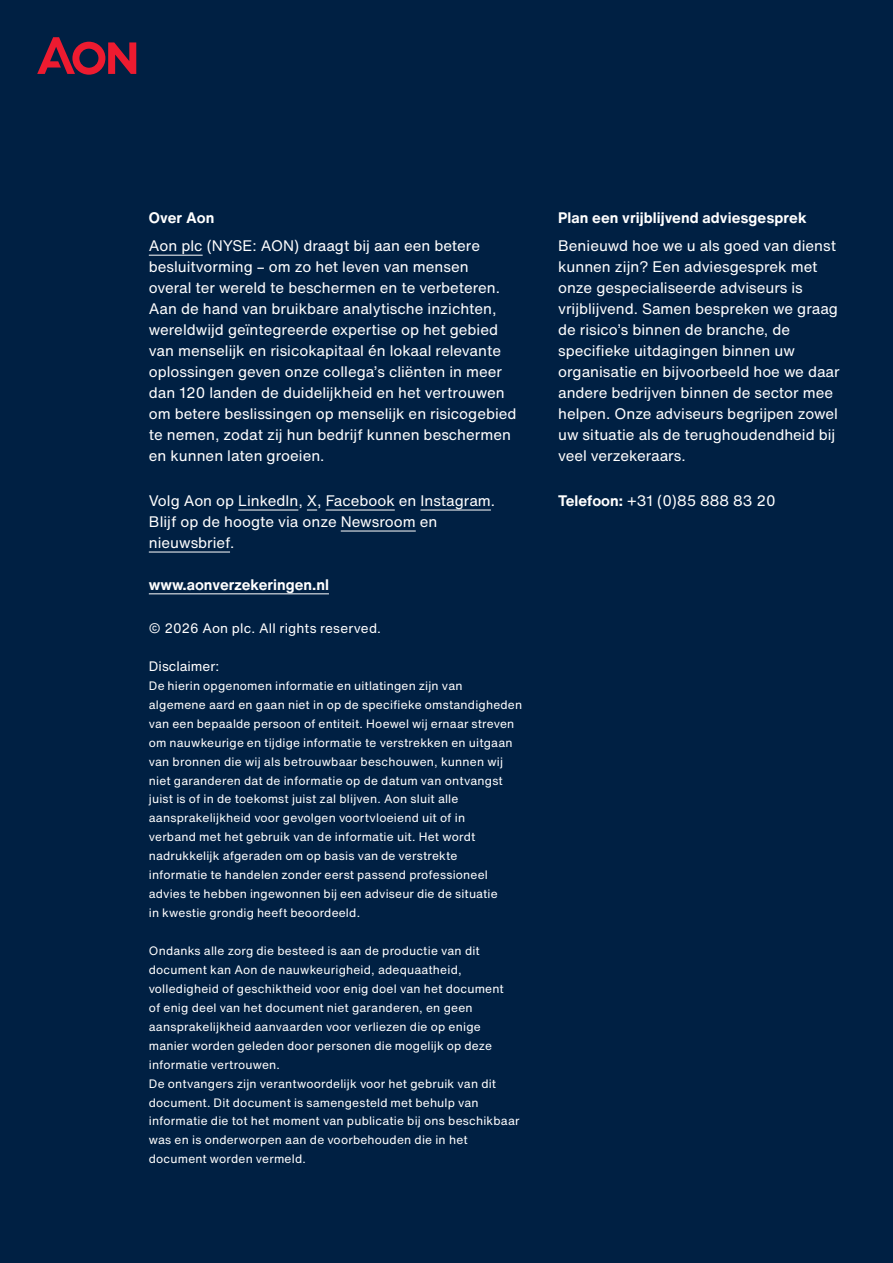
<style>
.page{position:relative;width:893px;height:1263px;background:#002043}
.page>*{position:absolute;margin:0;border:0;box-sizing:border-box;transform-origin:0 0}
.t1{font:15px/21px "Helvetica Now Text";color:#fff}
.t2{font:700 15px "Helvetica Now Text";letter-spacing:.005em;color:#fff}
.t3{font:13.5px "Helvetica Now Text";letter-spacing:.01em;color:#fff}
.t4{font:12px/18.9px "Helvetica Now Text";letter-spacing:.015em;color:#fff}
.s1{font-weight:700}
</style>
<div class="page">
<hr style="left:149px;top:255px;width:54px;height:1px;background:#fff">
<hr style="left:238px;top:510px;width:60px;height:1px;background:#fff">
<hr style="left:326px;top:510px;width:69px;height:1px;background:#fff">
<hr style="left:420px;top:510px;width:71px;height:1px;background:#fff">
<hr style="left:341px;top:531px;width:75px;height:1px;background:#fff">
<hr style="left:149px;top:552px;width:81px;height:1px;background:#fff">
<hr style="left:149px;top:593px;width:180px;height:1px;background:#fff">
<svg style="left:37px;top:37px;width:99px;height:38px"></svg>
<p class="t2" style="left:149px;top:206px;width:67px">Over Aon</p>
<p class="t1" style="left:149px;top:235px;width:369px">Aon plc (NYSE: AON) draagt bij aan een betere besluitvorming – om zo het leven van mensen<br>overal ter wereld te beschermen en te verbeteren.<br>Aan de hand van bruikbare analytische inzichten, wereldwijd geïntegreerde expertise op het gebied van menselijk en risicokapitaal én lokaal relevante oplossingen geven onze collega’s cliënten in meer dan 120 landen de duidelijkheid en het vertrouwen om betere beslissingen op menselijk en risicogebied te nemen, zodat zij hun bedrijf kunnen beschermen en kunnen laten groeien.</p>
<p class="t1" style="left:149px;top:490px;width:348px">Volg Aon op LinkedIn, X, Facebook en Instagram.<br>Blijf op de hoogte via onze Newsroom en nieuwsbrief.</p>
<p class="t2" style="left:149px;top:573px;width:182px">www.aonverzekeringen.nl</p>
<p class="t3" style="left:149px;top:618px;width:234px">© 2026 Aon plc. All rights reserved.</p>
<p class="t3" style="left:149px;top:656px;width:72px">Disclaimer:</p>
<p class="t4" style="left:149px;top:676px;width:375px">De hierin opgenomen informatie en uitlatingen zijn van algemene aard en gaan niet in op de specifieke omstandigheden van een bepaalde persoon of entiteit. Hoewel wij ernaar streven om nauwkeurige en tijdige informatie te verstrekken en uitgaan van bronnen die wij als betrouwbaar beschouwen, kunnen wij niet garanderen dat de informatie op de datum van ontvangst juist is of in de toekomst juist zal blijven. Aon sluit alle aansprakelijkheid voor gevolgen voortvloeiend uit of in<br>verband met het gebruik van de informatie uit. Het wordt nadrukkelijk afgeraden om op basis van de verstrekte<br>informatie te handelen zonder eerst passend professioneel advies te hebben ingewonnen bij een adviseur die de situatie<br>in kwestie grondig heeft beoordeeld.</p>
<p class="t4" style="left:149px;top:941px;width:372px">Ondanks alle zorg die besteed is aan de productie van dit document kan Aon de nauwkeurigheid, adequaatheid, volledigheid of geschiktheid voor enig doel van het document<br>of enig deel van het document niet garanderen, en geen aansprakelijkheid aanvaarden voor verliezen die op enige manier worden geleden door personen die mogelijk op deze informatie vertrouwen.<br>De ontvangers zijn verantwoordelijk voor het gebruik van dit document. Dit document is samengesteld met behulp van informatie die tot het moment van publicatie bij ons beschikbaar was en is onderworpen aan de voorbehouden die in het document worden vermeld.</p>
<p class="t2" style="left:558px;top:206px;width:250px">Plan een vrijblijvend adviesgesprek</p>
<p class="t1" style="left:558px;top:235px;width:283px">Benieuwd hoe we u als goed van dienst kunnen zijn? Een adviesgesprek met onze gespecialiseerde adviseurs is vrijblijvend. Samen bespreken we graag de risico’s binnen de branche, de specifieke uitdagingen binnen uw organisatie en bijvoorbeeld hoe we daar andere bedrijven binnen de sector mee helpen. Onze adviseurs begrijpen zowel uw situatie als de terughoudendheid bij veel verzekeraars.</p>
<p class="t1" style="left:558px;top:490px;width:219px"><span class="s1">Telefoon:</span> +31 (0)85 888 83 20</p>
</div>
